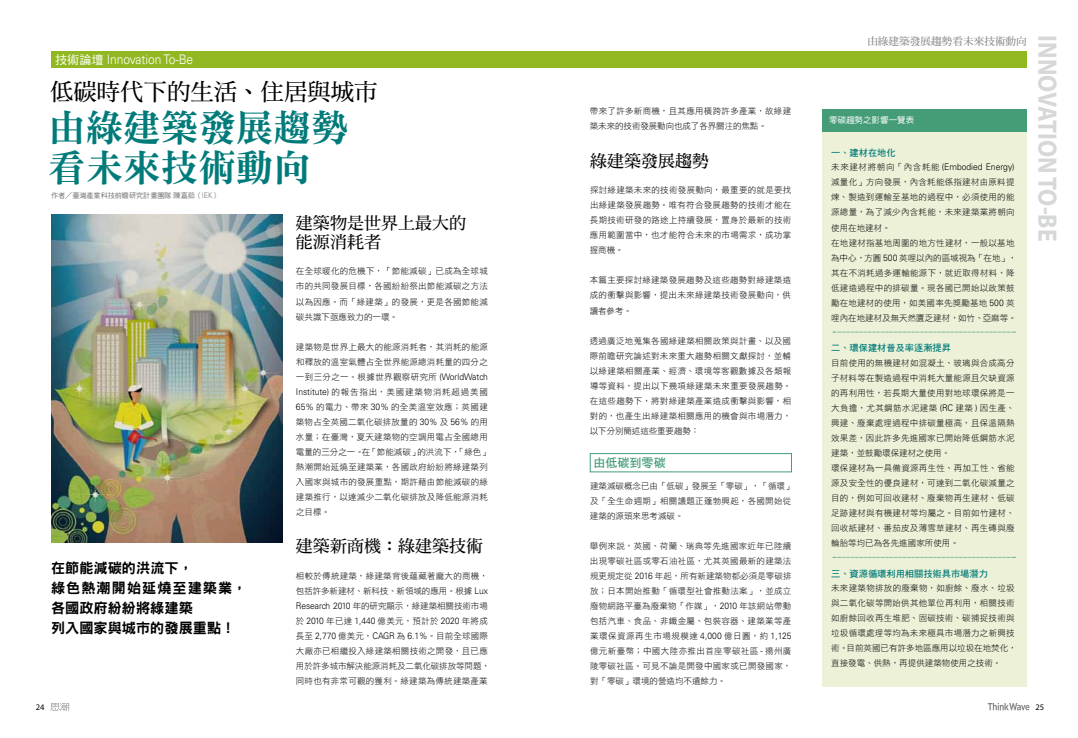
<style>
.page{position:relative;width:1078px;height:738px;background:#fff}
.page>*{position:absolute;margin:0;border:0;box-sizing:border-box;transform-origin:0 0}
.t1{font:37.5px/39.9px "DF Ming Std W9";color:#007b7a}
.t2{font:700 26.7px "Myriad Pro";color:#d6d7d7;scale:.89 1}
.t3{font:23.4px "DF Ming Std W7";color:#000}
.t4{font:17px/19px "DF Ming Std W7";color:#000}
.t5{font:14.2px/20px "DF Hei Std W9";color:#000}
.t6{font:300 13.2px "Univers LT Std";color:#fff;scale:.91 1}
.t7{font:12px "DF Hei Std W7";color:#449d77}
.t8{font:10.6px "DF Ming Std W7";color:#898989}
.t9{font:9.2px "DF Hei Std W7";color:#007b7a}
.t10{font:300 9.1px "Univers LT Std";color:#000;scale:.93 1}
.t11{font:8.5px/15px "DF Hei Std W3";letter-spacing:.03em;color:#000;text-align:justify}
.t12{font:8.5px/15px "DF Hei Std W3";color:#000}
.t13{font:8.5px/15px "DF Hei Std W3";letter-spacing:-.01em;color:#000}
.t14{font:8.5px "DF Hei Std W5";color:#fff}
.t15{font:8.5px "Myriad Pro";color:#000}
.t16{font:7.1px "DF Hei Std W5";color:#727171}
.s1{font-family:"DF Hei Std W5";font-weight:400;font-size:12px}
.s2{font-family:"Univers LT Std";font-weight:300;font-size:7.8px}
.s3{font-family:"Univers LT Std";font-weight:300;font-size:9.1px}
.s4{font-family:"DF Hei Std W3";font-weight:400;font-size:8.5px}
</style>
<div class="page">
<svg style="left:987px;top:703px;width:42px;height:6px"></svg>
<svg style="left:50px;top:703px;width:19px;height:7px"></svg>
<div style="left:51px;top:51px;width:975px;height:16px;background:#91b821"></div>
<img style="left:51px;top:214px;width:231px;height:328px">
<div style="left:822px;top:109px;width:204px;height:577px;background:#ecf1d8"></div>
<div style="left:822px;top:109px;width:204px;height:22px;background:#449d77"></div>
<svg style="left:832px;top:331px;width:183px;height:1px"></svg>
<svg style="left:833px;top:556px;width:182px;height:1px"></svg>
<div style="left:590px;top:453px;width:201px;height:18px;border:1px solid #449d77"></div>
<h3 class="t6" style="left:55px;top:51px;width:153px"><span class="s1">技術論壇</span> Innovation To-Be</h3>
<h3 class="t3" style="left:50px;top:79px;width:329px">低碳時代下的生活、住居與城市</h3>
<h1 class="t1" style="left:48px;top:106px;width:302px">由綠建築發展趨勢看未來技術動向</h1>
<p class="t16" style="left:51px;top:192px;width:170px">作者／臺灣產業科技前瞻研究計畫團隊陳嘉茹（<span class="s2">IEK</span>）</p>
<h3 class="t5" style="left:51px;top:557px;width:197px">在節能減碳的洪流下，<br>綠色熱潮開始延燒至建築業，各國政府紛紛將綠建築<br>列入國家與城市的發展重點！</h3>
<h3 class="t4" style="left:296px;top:213px;width:172px">建築物是世界上最大的能源消耗者</h3>
<p class="t11" style="left:296px;top:263px;width:193px">在全球暖化的危機下，「節能減碳」已成為全球城市的共同發展目標，各國紛紛祭出節能減碳之方法以為因應。而「綠建築」的發展，更是各國節能減碳共識下亟應致力的一環。</p>
<p class="t11" style="left:296px;top:338px;width:195px;text-align:left">建築物是世界上最大的能源消耗者，其消耗的能源和釋放的溫室氣體占全世界能源總消耗量的四分之一到三分之一。根據世界觀察研究所 <span class="s3">(WorldWatch<br>Institute)</span> 的報告指出，美國建築物消耗超過美國<br><span class="s3">65%</span> 的電力、帶來 <span class="s3">30%</span> 的全美溫室效應；英國建築物占全英國二氧化碳排放量的 <span class="s3">30%</span> 及 <span class="s3">56%</span> 的用水量；在臺灣，夏天建築物的空調用電占全國總用電量的三分之一。在「節能減碳」的洪流下，「綠色」熱潮開始延燒至建築業，各國政府紛紛將綠建築列入國家與城市的發展重點，期許藉由節能減碳的綠建築推行，以達減少二氧化碳排放及降低能源消耗之目標。</p>
<h3 class="t4" style="left:296px;top:536px;width:189px">建築新商機：綠建築技術</h3>
<p class="t11" style="left:296px;top:567px;width:195px;text-align:left">相較於傳統建築，綠建築背後蘊藏著龐大的商機，包括許多新建材、新科技、新領域的應用。根據 <span class="s3">Lux<br>Research 2010</span> 年的研究顯示，綠建築相關技術市場於 <span class="s3">2010</span> 年已達 <span class="s3">1,440</span> 億美元，預計於 <span class="s3">2020</span> 年將成長至 <span class="s3">2,770</span> 億美元，<span class="s3">CAGR</span> 為 <span class="s3">6.1%</span>。目前全球國際大廠亦已相繼投入綠建築相關技術之開發，且已應用於許多城市解決能源消耗及二氧化碳排放等問題，同時也有非常可觀的獲利。綠建築為傳統建築產業</p>
<p class="t13" style="left:589px;top:103px;width:203px">帶來了許多新商機，且其應用橫跨許多產業，故綠建築未來的技術發展動向也成了各界關注的焦點。</p>
<h3 class="t4" style="left:590px;top:151px;width:121px">綠建築發展趨勢</h3>
<p class="t11" style="left:589px;top:182px;width:203px">探討綠建築未來的技術發展動向，最重要的就是要找出綠建築發展趨勢。唯有符合發展趨勢的技術才能在長期技術研發的路途上持續發展，置身於最新的技術應用範圍當中，也才能符合未來的市場需求，成功掌握商機。</p>
<p class="t11" style="left:589px;top:272px;width:203px">本篇主要探討綠建築發展趨勢及這些趨勢對綠建築造成的衝擊與影響，提出未來綠建築技術發展動向，供讀者參考。</p>
<p class="t11" style="left:589px;top:332px;width:203px">透過廣泛地蒐集各國綠建築相關政策與計畫、以及國際前瞻研究論述對未來重大趨勢相關文獻探討，並輔以綠建築相關產業、經濟、環境等客觀數據及各類報導等資料，提出以下幾項綠建築未來重要發展趨勢。在這些趨勢下，將對綠建築產業造成衝擊與影響，相對的，也產生出綠建築相關應用的機會與市場潛力，以下分別簡述這些重要趨勢：</p>
<h3 class="t7" style="left:593px;top:455px;width:74px">由低碳到零碳</h3>
<p class="t12" style="left:590px;top:477px;width:205px">建築減碳概念已由「低碳」發展至「零碳」，「循環」及「全生命週期」相關議題正蓬勃興起，各國開始從建築的源頭來思考減碳。</p>
<p class="t11" style="left:590px;top:537px;width:203px">舉例來說，英國、荷蘭、瑞典等先進國家近年已陸續出現零碳社區或零石油社區，尤其英國最新的建築法規更規定從 <span class="s3">2016</span> 年起，所有新建築物都必須是零碳排放；日本開始推動「循環型社會推動法案」，並成立廢物網路平臺為廢棄物「作媒」，<span class="s3">2010</span> 年該網站帶動包括汽車、食品、非鐵金屬、包裝容器、建築業等產業環保資源再生市場規模達 <span class="s3">4,000</span> 億日圓，約 <span class="s3">1,125</span>億元新臺幣；中國大陸亦推出首座零碳社區 <span class="s3">-</span> 揚州廣陵零碳社區。可見不論是開發中國家或已開發國家，對「零碳」環境的營造均不遺餘力。</p>
<p class="t8" style="left:867px;top:35px;width:161px">由綠建築發展趨勢看未來技術動向</p>
<h2 class="t2" style="left:1064px;top:35px;width:233px;rotate:90deg">INNOVATION TO-BE</h2>
<p class="t14" style="left:828px;top:116px;width:87px">零碳趨勢之影響一覽表</p>
<p class="t9" style="left:831px;top:148px;width:66px">一、建材在地化</p>
<p class="t10" style="left:831px;top:162px;width:199px"><span class="s4">未來建材將朝向「內含耗能</span> (Embodied Energy)</p>
<p class="t11" style="left:831px;top:175px;width:187px;text-align:left">減量化」方向發展，內含耗能係指建材由原料提煉、製造到運輸至基地的過程中，必須使用的能源總量，為了減少內含耗能，未來建築業將朝向使用在地建材。<br>在地建材指基地周圍的地方性建材，一般以基地為中心，方圓 <span class="s3">500</span> 英哩以內的區域視為「在地」，其在不消耗過多運輸能源下，就近取得材料，降低建造過程中的排碳量。現各國已開始以政策鼓勵在地建材的使用，如美國率先獎勵基地 <span class="s3">500</span> 英哩內在地建材及無天然匱乏建材，如竹、亞麻等。</p>
<p class="t9" style="left:831px;top:343px;width:121px">二、環保建材普及率逐漸提昇</p>
<p class="t11" style="left:831px;top:355px;width:185px;text-align:left">目前使用的無機建材如混凝土、玻璃與合成高分子材料等在製造過程中消耗大量能源且欠缺資源的再利用性，若長期大量使用對地球環保將是一大負擔，尤其鋼筋水泥建築 <span class="s3">(RC</span> 建築 <span class="s3">)</span> 因生產、興建、廢棄處理過程中排碳量極高，且保溫隔熱效果差，因此許多先進國家已開始降低鋼筋水泥建築，並鼓勵環保建材之使用。<br>環保建材為一具備資源再生性、再加工性、省能源及安全性的優良建材，可達到二氧化碳減量之目的，例如可回收建材、廢棄物再生建材、低碳足跡建材與有機建材等均屬之。目前如竹建材、回收紙建材、番茄皮及薄雪草建材、再生磚與廢輪胎等均已為各先進國家所使用。</p>
<p class="t9" style="left:831px;top:568px;width:158px">三、資源循環利用相關技術具市場潛力</p>
<p class="t11" style="left:831px;top:580px;width:187px;text-align:left">未來建築物排放的廢棄物，如廚餘、廢水、垃圾與二氧化碳等開始供其他單位再利用，相關技術如廚餘回收再生堆肥、固碳技術、碳捕捉技術與垃圾循環處理等均為未來極具市場潛力之新興技術。目前英國已有許多地區應用以垃圾在地焚化，直接發電、供熱，再提供建築物使用之技術。</p>
<p class="t15" style="left:36px;top:701px;width:10px">24</p>
<p class="t15" style="left:1035px;top:701px;width:10px">25</p>
</div>
